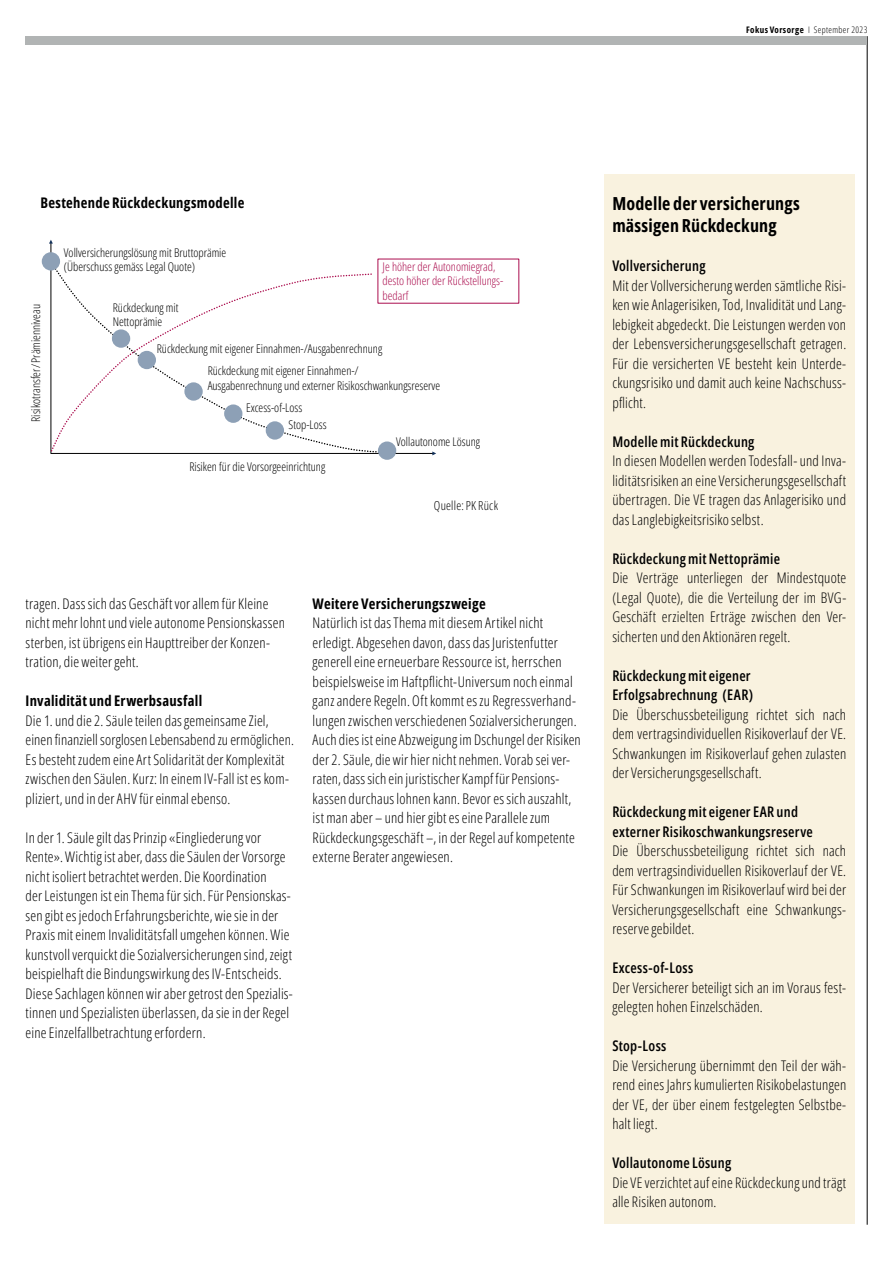
<style>
.page{position:relative;width:893px;height:1263px;background:#fff}
.page>*{position:absolute;margin:0;border:0;box-sizing:border-box;transform-origin:0 0}
.t1{font:700 18px/21.6px "Open Sans Condensed";letter-spacing:.01em;color:#000}
.t2{font:300 14.7px/19.5px "Open Sans Condensed";letter-spacing:.015em;color:#000}
.t3{font:600 14.7px/19.5px "Open Sans Condensed";letter-spacing:.02em;color:#000}
.t4{font:700 14.7px "Open Sans Condensed";letter-spacing:.02em;color:#000}
.t5{font:300 12.3px "Open Sans Condensed";letter-spacing:.02em;color:#000}
.t6{font:300 12px/14.4px "Open Sans Condensed";color:#000}
.t7{font:300 12px/14.4px "Open Sans Condensed";color:#ab0d4e}
.t8{font:300 9px "Open Sans Condensed";letter-spacing:.04em;color:#000}
.s1{font-weight:700}
</style>
<div class="page">
<hr style="left:867px;top:36px;width:1px;height:1189px;background:#000">
<div style="left:26px;top:36px;width:841px;height:9px;background:#b1b4b4"></div>
<hr style="left:51px;top:453px;width:382px;height:1px;background:#000">
<hr style="left:51px;top:243px;width:1px;height:211px;background:#000">
<svg style="left:49px;top:240px;width:4px;height:4px"></svg>
<div style="left:378px;top:441px;width:18px;height:19px;background:#8da0b6;border-radius:50%"></div>
<div style="left:42px;top:252px;width:18px;height:18px;background:#8da0b6;border-radius:50%"></div>
<svg style="left:50px;top:273px;width:323px;height:181px"></svg>
<div style="left:604px;top:174px;width:251px;height:1050px;background:#f9f2df"></div>
<p class="t8" style="left:746px;top:24px;width:123px"><span class="s1">Fokus Vorsorge</span> I September 2023</p>
<p class="t4" style="left:40px;top:192px;width:206px">Bestehende Rückdeckungsmodelle</p>
<p class="t6" style="left:64px;top:245px;width:164px">Vollversicherungslösung mit Bruttoprämie (Überschuss gemäss Legal Quote)</p>
<p class="t7" style="left:383px;top:259px;width:122px">Je höher der Autonomiegrad, desto höher der Rückstellungs&shy;bedarf</p>
<p class="t6" style="left:28px;top:422px;width:119px;rotate:-90deg">Risikotransfer/Prämienniveau</p>
<p class="t6" style="left:113px;top:300px;width:67px">Rückdeckung mit<br>Nettoprämie</p>
<p class="t6" style="left:157px;top:341px;width:227px">Rückdeckung mit eigener Einnahmen-/Ausgabenrechnung</p>
<p class="t6" style="left:208px;top:363px;width:234px">Rückdeckung mit eigener Einnahmen-/<br>Ausgabenrechnung und externer Risikoschwankungsreserve</p>
<p class="t6" style="left:246px;top:400px;width:58px">Excess-of-Loss</p>
<p class="t6" style="left:289px;top:417px;width:39px">Stop-Loss</p>
<p class="t6" style="left:189px;top:459px;width:137px">Risiken für die Vorsorgeeinrichtung</p>
<p class="t6" style="left:396px;top:434px;width:85px">Vollautonome Lösung</p>
<p class="t5" style="left:434px;top:497px;width:66px">Quelle: PK Rück</p>
<p class="t2" style="left:26px;top:593px;width:261px">tragen. Dass sich das Geschäft vor allem für Kleine nicht mehr lohnt und viele autonome Pensionskassen sterben, ist übrigens ein Haupttreiber der Konzen&shy;tration, die weiter geht.</p>
<p class="t4" style="left:26px;top:691px;width:178px">Invalidität und Erwerbsausfall</p>
<p class="t2" style="left:26px;top:710px;width:270px">Die 1. und die 2. Säule teilen das gemeinsame Ziel, einen finanziell sorglosen Lebensabend zu ermöglichen.<br>Es besteht zudem eine Art Solidarität der Komplexität zwischen den Säulen. Kurz: In einem IV-Fall ist es kom&shy;pliziert, und in der AHV für einmal ebenso.</p>
<p class="t2" style="left:26px;top:827px;width:269px">In der 1. Säule gilt das Prinzip «Eingliederung vor Rente». Wichtig ist aber, dass die Säulen der Vorsorge nicht isoliert betrachtet werden. Die Koordination<br>der Leistungen ist ein Thema für sich. Für Pensionskas&shy;sen gibt es jedoch Erfahrungsberichte, wie sie in der Praxis mit einem Invaliditätsfall umgehen können. Wie kunstvoll verquickt die Sozialversicherungen sind, zeigt beispielhaft die Bindungswirkung des IV-Entscheids.<br>Diese Sachlagen können wir aber getrost den Spezialis&shy;tinnen und Spezialisten überlassen, da sie in der Regel eine Einzelfallbetrachtung erfordern.</p>
<p class="t4" style="left:313px;top:593px;width:175px">Weitere Versicherungszweige</p>
<p class="t2" style="left:313px;top:613px;width:270px">Natürlich ist das Thema mit diesem Artikel nicht erledigt. Abgesehen davon, dass das Juristenfutter generell eine erneuerbare Ressource ist, herrschen beispielsweise im Haftpflicht-Universum noch einmal ganz andere Regeln. Oft kommt es zu Regressverhand&shy;lungen zwischen verschiedenen Sozialversicherungen.<br>Auch dies ist eine Abzweigung im Dschungel der Risiken der 2. Säule, die wir hier nicht nehmen. Vorab sei ver&shy;raten, dass sich ein juristischer Kampf für Pensions&shy;kassen durchaus lohnen kann. Bevor es sich auszahlt, ist man aber – und hier gibt es eine Parallele zum Rückdeckungsgeschäft –, in der Regel auf kompetente externe Berater angewiesen.</p>
<p class="t1" style="left:612px;top:193px;width:189px">Modelle der versicherungs mässigen Rückdeckung</p>
<p class="t3" style="left:612px;top:256px;width:95px">Vollversicherung</p>
<p class="t2" style="left:612px;top:275px;width:235px;text-align:justify">Mit der Vollversicherung werden sämtliche Risi&shy;ken wie Anlagerisiken, Tod, Invalidität und Lang&shy;lebigkeit abgedeckt. Die Leistungen werden von der Lebensversicherungsgesellschaft getragen.<br>Für die versicherten VE besteht kein Unterde&shy;ckungsrisiko und damit auch keine Nachschuss&shy;pflicht.</p>
<p class="t3" style="left:612px;top:431px;width:144px">Modelle mit Rückdeckung</p>
<p class="t2" style="left:612px;top:451px;width:235px;text-align:justify">In diesen Modellen werden Todesfall- und Inva&shy;liditätsrisiken an eine Versicherungsgesellschaft übertragen. Die VE tragen das Anlagerisiko und das Langlebigkeitsrisiko selbst.</p>
<p class="t3" style="left:612px;top:548px;width:169px">Rückdeckung mit Nettoprämie</p>
<p class="t2" style="left:612px;top:567px;width:235px;text-align:justify">Die Verträge unterliegen der Mindestquote (Legal Quote), die die Verteilung der im BVG-Geschäft erzielten Erträge zwischen den Ver&shy;sicherten und den Aktionären regelt.</p>
<p class="t3" style="left:612px;top:665px;width:142px">Rückdeckung mit eigener<br>Erfolgsabrechnung (EAR)</p>
<p class="t2" style="left:612px;top:704px;width:235px;text-align:justify">Die Überschussbeteiligung richtet sich nach dem vertragsindividuellen Risikoverlauf der VE.<br>Schwankungen im Risikoverlauf gehen zulasten der Versicherungsgesellschaft.</p>
<p class="t3" style="left:612px;top:801px;width:202px">Rückdeckung mit eigener EAR und externer Risikoschwankungsreserve</p>
<p class="t2" style="left:612px;top:840px;width:235px;text-align:justify">Die Überschussbeteiligung richtet sich nach dem vertragsindividuellen Risikoverlauf der VE.<br>Für Schwankungen im Risikoverlauf wird bei der Versicherungsgesellschaft eine Schwankungs&shy;reserve gebildet.</p>
<p class="t3" style="left:612px;top:957px;width:82px">Excess-of-Loss</p>
<p class="t2" style="left:612px;top:977px;width:235px">Der Versicherer beteiligt sich an im Voraus fest&shy;gelegten hohen Einzelschäden.</p>
<p class="t3" style="left:612px;top:1035px;width:56px">Stop-Loss</p>
<p class="t2" style="left:612px;top:1055px;width:235px;text-align:justify">Die Versicherung übernimmt den Teil der wäh&shy;rend eines Jahrs kumulierten Risikobelastungen der VE, der über einem festgelegten Selbstbe&shy;halt liegt.</p>
<p class="t3" style="left:612px;top:1152px;width:120px">Vollautonome Lösung</p>
<p class="t2" style="left:612px;top:1172px;width:235px">Die VE verzichtet auf eine Rückdeckung und trägt alle Risiken autonom.</p>
</div>
